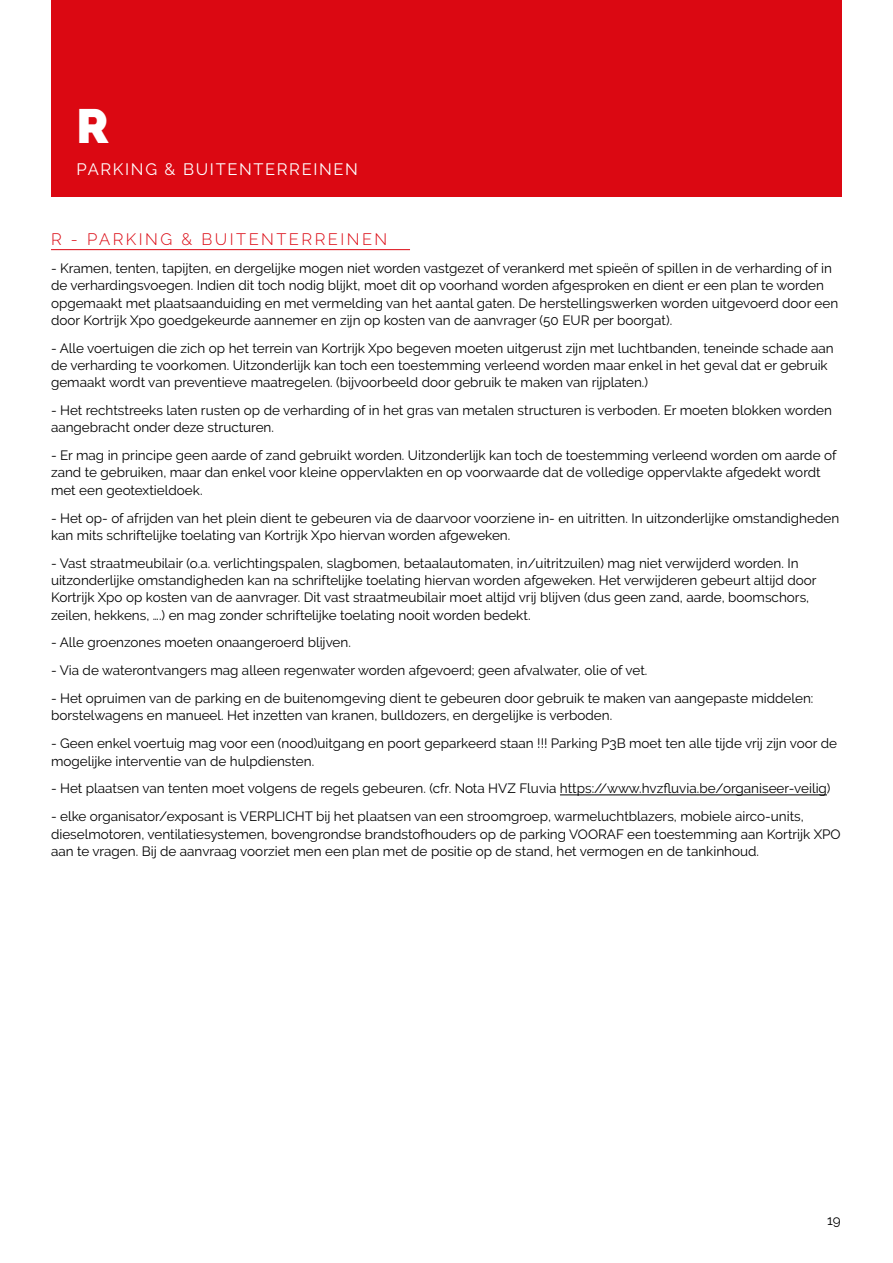
<style>
.page{position:relative;width:893px;height:1263px;background:#fff}
.page>*{position:absolute;margin:0;border:0;box-sizing:border-box;transform-origin:0 0}
.t1{font:900 48px "Raleway";color:#fff}
.t2{font:300 16.5px "Raleway";letter-spacing:.15em;color:#db0812}
.t3{font:16.5px "Raleway";letter-spacing:.1em;color:#fff}
.t4{font:13.5px/17.2px "Raleway";color:#000}
</style>
<div class="page">
<div style="left:51px;top:0;width:791px;height:196px;background:#db0812"></div>
<hr style="left:51px;top:249px;width:359px;height:1px;background:#db0812">
<hr style="left:560px;top:795px;width:267px;height:1px;background:#000">
<h1 class="t1" style="left:77px;top:99px;width:34px">R</h1>
<p class="t3" style="left:77px;top:160px;width:283px">PARKING &amp; BUITENTERREINEN</p>
<p class="t2" style="left:51px;top:230px;width:338px">R - PARKING &amp; BUITENTERREINEN</p>
<p class="t4" style="left:51px;top:260px;width:789px">- Kramen, tenten, tapijten, en dergelijke mogen niet worden vastgezet of verankerd met spieën of spillen in de verharding of in de verhardingsvoegen. Indien dit toch nodig blijkt, moet dit op voorhand worden afgesproken en dient er een plan te worden opgemaakt met plaatsaanduiding en met vermelding van het aantal gaten. De herstellingswerken worden uitgevoerd door een door Kortrijk Xpo goedgekeurde aannemer en zijn op kosten van de aanvrager (50 EUR per boorgat).</p>
<p class="t4" style="left:51px;top:339px;width:784px">- Alle voertuigen die zich op het terrein van Kortrijk Xpo begeven moeten uitgerust zijn met luchtbanden, teneinde schade aan de verharding te voorkomen. Uitzonderlijk kan toch een toestemming verleend worden maar enkel in het geval dat er gebruik gemaakt wordt van preventieve maatregelen. (bijvoorbeeld door gebruik te maken van rijplaten.)</p>
<p class="t4" style="left:51px;top:402px;width:782px">- Het rechtstreeks laten rusten op de verharding of in het gras van metalen structuren is verboden. Er moeten blokken worden aangebracht onder deze structuren.</p>
<p class="t4" style="left:51px;top:447px;width:787px">- Er mag in principe geen aarde of zand gebruikt worden. Uitzonderlijk kan toch de toestemming verleend worden om aarde of zand te gebruiken, maar dan enkel voor kleine oppervlakten en op voorwaarde dat de volledige oppervlakte afgedekt wordt met een geotextieldoek.</p>
<p class="t4" style="left:51px;top:509px;width:790px">- Het op- of afrijden van het plein dient te gebeuren via de daarvoor voorziene in- en uitritten. In uitzonderlijke omstandigheden kan mits schriftelijke toelating van Kortrijk Xpo hiervan worden afgeweken.</p>
<p class="t4" style="left:51px;top:554px;width:767px">- Vast straatmeubilair (o.a. verlichtingspalen, slagbomen, betaalautomaten, in/uitritzuilen) mag niet verwijderd worden. In uitzonderlijke omstandigheden kan na schriftelijke toelating hiervan worden afgeweken. Het verwijderen gebeurt altijd door Kortrijk Xpo op kosten van de aanvrager. Dit vast straatmeubilair moet altijd vrij blijven (dus geen zand, aarde, boomschors, zeilen, hekkens, ….) en mag zonder schriftelijke toelating nooit worden bedekt.</p>
<p class="t4" style="left:51px;top:634px;width:301px">- Alle groenzones moeten onaangeroerd blijven.</p>
<p class="t4" style="left:51px;top:662px;width:598px">- Via de waterontvangers mag alleen regenwater worden afgevoerd; geen afvalwater, olie of vet.</p>
<p class="t4" style="left:51px;top:690px;width:764px">- Het opruimen van de parking en de buitenomgeving dient te gebeuren door gebruik te maken van aangepaste middelen: borstelwagens en manueel. Het inzetten van kranen, bulldozers, en dergelijke is verboden.</p>
<p class="t4" style="left:51px;top:735px;width:788px">- Geen enkel voertuig mag voor een (nood)uitgang en poort geparkeerd staan !!! Parking P3B moet ten alle tijde vrij zijn voor de mogelijke interventie van de hulpdiensten.</p>
<p class="t4" style="left:51px;top:780px;width:781px">- Het plaatsen van tenten moet volgens de regels gebeuren. (cfr. Nota HVZ Fluvia https://www.hvzfluvia.be/organiseer-veilig)</p>
<p class="t4" style="left:51px;top:808px;width:791px">- elke organisator/exposant is VERPLICHT bij het plaatsen van een stroomgroep, warmeluchtblazers, mobiele airco-units, dieselmotoren, ventilatiesystemen, bovengrondse brandstofhouders op de parking VOORAF een toestemming aan Kortrijk XPO aan te vragen. Bij de aanvraag voorziet men een plan met de positie op de stand, het vermogen en de tankinhoud.</p>
<p class="t4" style="left:827px;top:1211px;width:15px">19</p>
</div>
